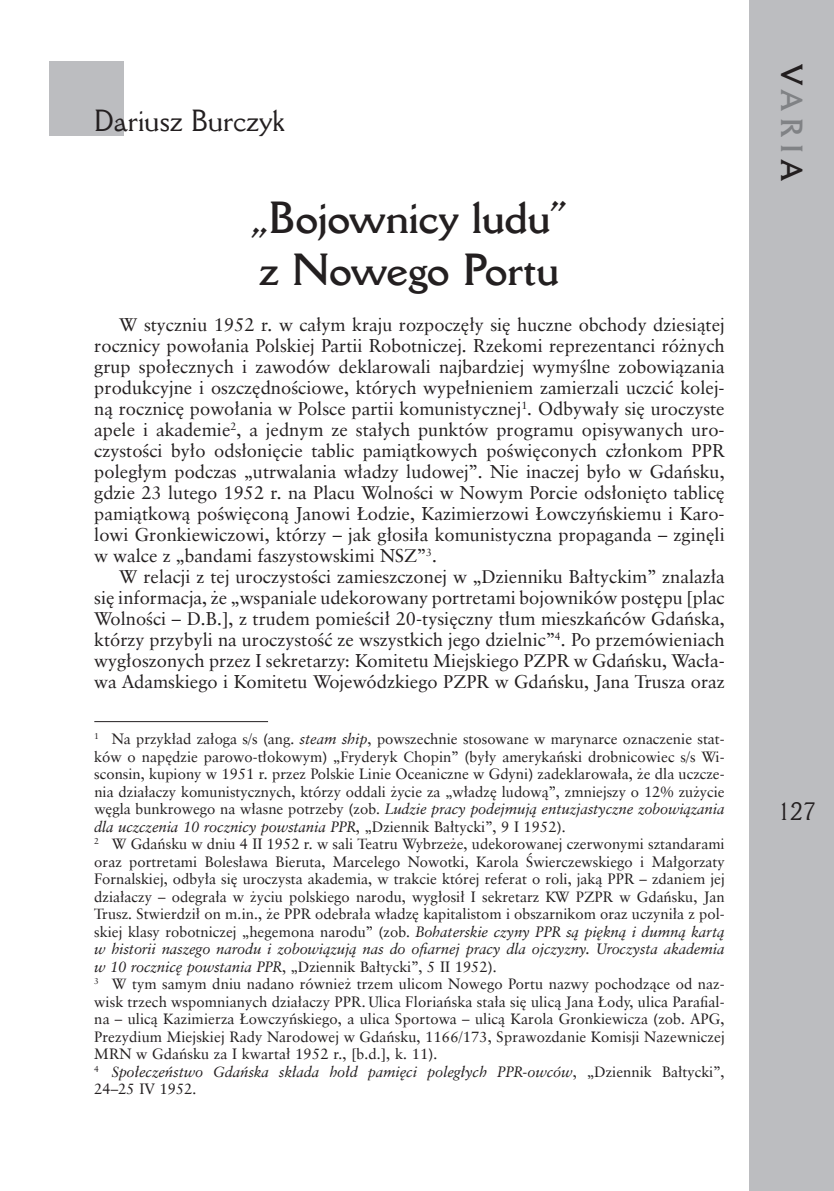
<style>
.page{position:relative;width:834px;height:1191px;background:#fff}
.page>*{position:absolute;margin:0;border:0;box-sizing:border-box;transform-origin:0 0}
.t1{font:700 43.75px/52.5px "Della Robbia EU";letter-spacing:-.005em;color:#231f20}
.t2{font:29.75px "Della Robbia EU";color:#231f20}
.t3{font:700 29.75px "Della Robbia EU";color:#808285}
.t4{font:24.5px "Della Robbia EU";color:#231f20}
.t5{font:18.38px/21px "Class Garmnd EU";color:#231f20;text-align:justify}
.t6{font:14.88px/17.5px "Class Garmnd EU";color:#231f20}
.s1{font-style:italic}
.s2{color:#231f20}
</style>
<div class="page">
<div style="left:749px;top:0;width:84px;height:1191px;background:#bcbdc0"></div>
<div style="left:50px;top:61px;width:74px;height:74px;background:#bcbdc0"></div>
<hr style="left:94px;top:721px;width:174px;height:1px;background:#231f20">
<h2 class="t2" style="left:94px;top:102px;width:192px">Dariusz Burczyk</h2>
<h1 class="t1" style="left:251px;top:191px;width:318px">„Bojownicy ludu” z Nowego Portu</h1>
<p class="t5" style="left:94px;top:314px;width:632px;text-indent:25px">W styczniu 1952 r. w całym kraju rozpoczęły się huczne obchody dziesiątej rocznicy powołania Polskiej Partii Robotniczej. Rzekomi reprezentanci różnych grup społecznych i zawodów deklarowali najbardziej wymyślne zobowiązania produkcyjne i oszczędnościowe, których wypełnieniem zamierzali uczcić kolej&shy;ną rocznicę powołania w Polsce partii komunistycznej<sup>1</sup>. Odbywały się uroczyste apele i akademie<sup>2</sup>, a jednym ze stałych punktów programu opisywanych uro&shy;czystości było odsłonięcie tablic pamiątkowych poświęconych członkom PPR poległym podczas „utrwalania władzy ludowej”. Nie inaczej było w Gdańsku, gdzie 23 lutego 1952 r. na Placu Wolności w Nowym Porcie odsłonięto tablicę pamiątkową poświęconą Janowi Łodzie, Kazimierzowi Łowczyńskiemu i Karo&shy;lowi Gronkiewiczowi, którzy – jak głosiła komunistyczna propaganda – zginęli w walce z „bandami faszystowskimi NSZ”<sup>3</sup>.</p>
<p class="t5" style="left:94px;top:566px;width:632px;text-indent:25px">W relacji z tej uroczystości zamieszczonej w „Dzienniku Bałtyckim” znalazła się informacja, że „wspaniale udekorowany portretami bojowników postępu [plac Wolności – D.B.], z trudem pomieścił 20-tysięczny tłum mieszkańców Gdańska, którzy przybyli na uroczystość ze wszystkich jego dzielnic”<sup>4</sup>. Po przemówieniach wygłoszonych przez I sekretarzy: Komitetu Miejskiego PZPR w Gdańsku, Wacła&shy;wa Adamskiego i Komitetu Wojewódzkiego PZPR w Gdańsku, Jana Trusza oraz</p>
<p class="t6" style="left:94px;top:730px;width:632px"><sup>1</sup> Na przykład załoga s/s (ang. <span class="s1">steam ship</span>, powszechnie stosowane w marynarce oznaczenie stat&shy;ków o napędzie parowo-tłokowym) „Fryderyk Chopin” (były amerykański drobnicowiec s/s Wi&shy;sconsin, kupiony w 1951 r. przez Polskie Linie Oceaniczne w Gdyni) zadeklarowała, że dla uczcze&shy;nia działaczy komunistycznych, którzy oddali życie za „władzę ludową”, zmniejszy o 12% zużycie węgla bunkrowego na własne potrzeby (zob. <span class="s1">Ludzie pracy podejmują entuzjastyczne zobowiązania dla uczczenia 10 rocznicy powstania PPR</span>, „Dziennik Bałtycki”, 9 I 1952).<br><sup>2</sup> W Gdańsku w dniu 4 II 1952 r. w sali Teatru Wybrzeże, udekorowanej czerwonymi sztandarami oraz portretami Bolesława Bieruta, Marcelego Nowotki, Karola Świerczewskiego i Małgorzaty Fornalskiej, odbyła się uroczysta akademia, w trakcie której referat o roli, jaką PPR – zdaniem jej działaczy – odegrała w życiu polskiego narodu, wygłosił I sekretarz KW PZPR w Gdańsku, Jan Trusz. Stwierdził on m.in., że PPR odebrała władzę kapitalistom i obszarnikom oraz uczyniła z pol&shy;skiej klasy robotniczej „hegemona narodu” (zob. <span class="s1">Bohaterskie czyny PPR są piękną i dumną kartą w historii naszego narodu i zobowiązują nas do ofiarnej pracy dla ojczyzny. Uroczysta akademia w 10 rocznicę powstania PPR</span>, „Dziennik Bałtycki”, 5 II 1952).<br><sup>3</sup> W tym samym dniu nadano również trzem ulicom Nowego Portu nazwy pochodzące od naz&shy;wisk trzech wspomnianych działaczy PPR. Ulica Floriańska stała się ulicą Jana Łody, ulica Parafial&shy;na – ulicą Kazimierza Łowczyńskiego, a ulica Sportowa – ulicą Karola Gronkiewicza (zob. APG, Prezydium Miejskiej Rady Narodowej w Gdańsku, 1166/173, Sprawozdanie Komisji Nazewniczej MRN w Gdańsku za I kwartał 1952 r., [b.d.], k. 11).<br><sup>4</sup> <span class="s1">Społeczeństwo Gdańska składa hołd pamięci poległych PPR-owców</span>, „Dziennik Bałtycki”, 24–25 IV 1952.</p>
<h2 class="t3" style="left:810px;top:64px;width:118px;rotate:90deg"><span class="s2">V</span>ARI<span class="s2">A</span></h2>
<h3 class="t4" style="left:777px;top:796px;width:40px">127</h3>
</div>
